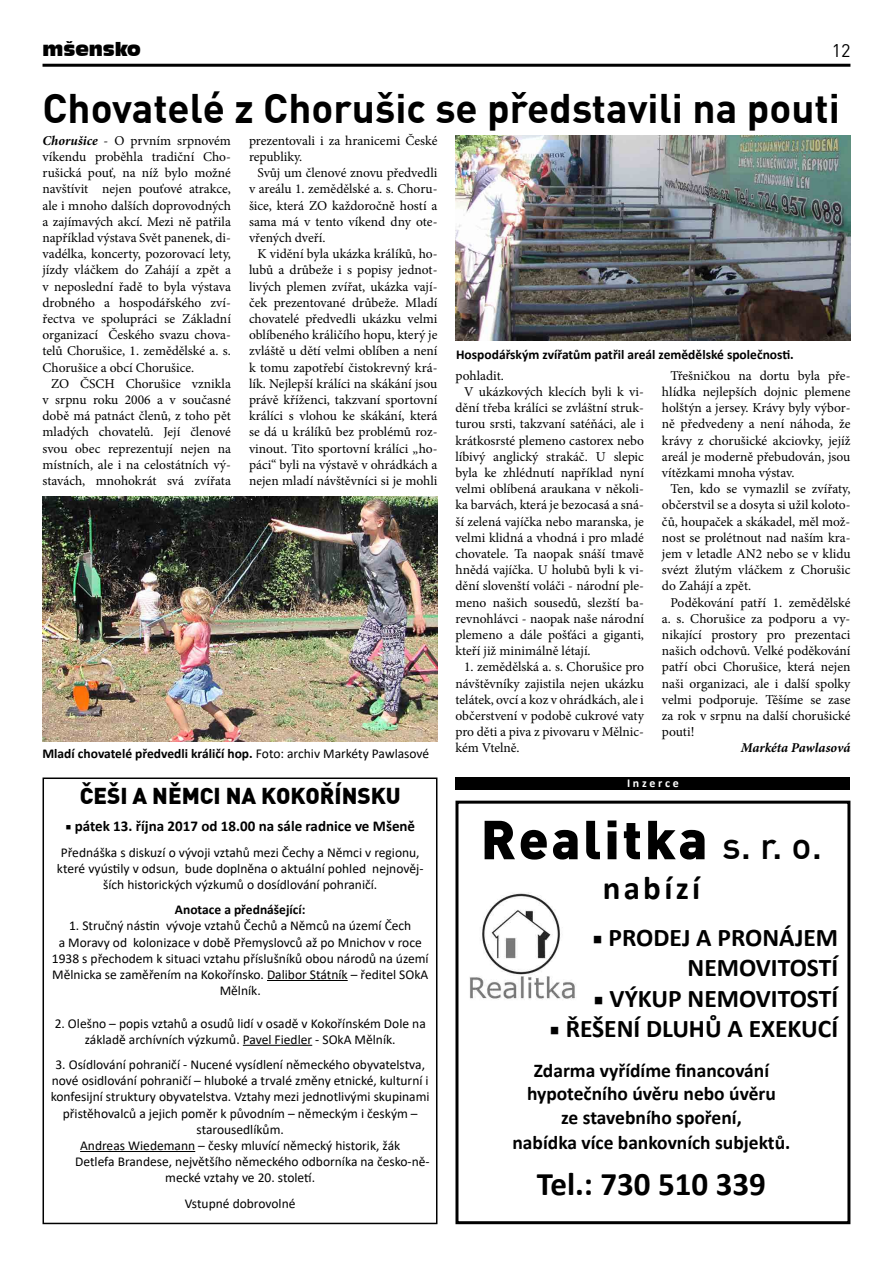
<style>
.page{position:relative;width:893px;height:1263px;background:#fff}
.page>*{position:absolute;margin:0;border:0;box-sizing:border-box;transform-origin:0 0}
.t1{font:900 54px "Unient DINCE";letter-spacing:.05em;color:#000}
.t2{font:700 40.5px "Unient DINCE";color:#000}
.t3{font:700 33px "Calibri";color:#000}
.t4{font:700 25.5px/30.6px "Calibri";color:#000;text-align:right}
.t5{font:900 22.5px "Unient DINCE";color:#000}
.t6{font:700 19.5px/23.4px "Calibri";color:#000;text-align:center}
.t7{font:18px "Incised 901 BT Compact";color:#000}
.t8{font:18px "Unient DINCE";color:#000}
.t9{font:700 15px "Calibri";color:#000}
.t10{font:13.5px/16.2px "Minion Pro";color:#000;text-align:justify}
.t11{font:13.5px/16.2px "Calibri";color:#000;text-align:center}
.t12{font:700 13.5px "Calibri";color:#000}
.t13{font:italic 700 13.5px "Minion Pro";color:#000}
.t14{font:700 12px "Calibri";color:#fff}
.s1{font-weight:700;font-style:italic}
.s2{font-weight:400}
.s3{font-family:"Minion Pro"}
.s4{font-weight:500;font-size:37.5px}
.s5{font-family:"Minion Pro";font-weight:400}
</style>
<div class="page">
<hr style="left:43px;top:64px;width:807px;height:3px;background:#000">
<div style="left:455px;top:777px;width:395px;height:13px;background:#000"></div>
<div style="left:455px;top:801px;width:395px;height:423px;border:3px solid #000"></div>
<img style="left:469px;top:892px;width:107px;height:108px">
<div style="left:43px;top:777px;width:394px;height:447px;border:2px solid #000"></div>
<hr style="left:267px;top:980px;width:81px;height:1px;background:#000">
<hr style="left:243px;top:1045px;width:69px;height:1px;background:#000">
<hr style="left:80px;top:1151px;width:115px;height:1px;background:#000">
<img style="left:455px;top:135px;width:395px;height:205px">
<img style="left:43px;top:496px;width:394px;height:245px">
<h3 class="t7" style="left:43px;top:39px;width:100px">mšensko</h3>
<h3 class="t8" style="left:832px;top:39px;width:20px">12</h3>
<h2 class="t2" style="left:43px;top:82px;width:799px">Chovatelé z Chorušic se představili na pouti</h2>
<p class="t10" style="left:43px;top:132px;width:190px"><span class="s1">Chorušice</span> - O prvním srpnovém víkendu proběhla tradiční Cho&shy;rušická pouť, na níž bylo možné navštívit nejen pouťové atrakce, ale i mnoho dalších doprovodných a zajímavých akcí. Mezi ně patřila například výstava Svět panenek, di&shy;vadélka, koncerty, pozorovací lety, jízdy vláčkem do Zahájí a zpět a v neposlední řadě to byla výstava drobného a hospodářského zví&shy;řectva ve spolupráci se Základní organizací Českého svazu chova&shy;telů Chorušice, 1. zemědělské a. s.<br>Chorušice a obcí Chorušice.</p>
<p class="t10" style="left:43px;top:375px;width:190px;text-indent:9px">ZO ČSCH Chorušice vznikla v srpnu roku 2006 a v současné době má patnáct členů, z toho pět mladých chovatelů. Její členové svou obec reprezentují nejen na místních, ale i na celostátních vý&shy;stavách, mnohokrát svá zvířata</p>
<p class="t10" style="left:249px;top:132px;width:190px">prezentovali i za hranicemi České republiky.</p>
<p class="t10" style="left:249px;top:165px;width:190px;text-indent:9px">Svůj um členové znovu předvedli v areálu 1. zemědělské a. s. Choru&shy;šice, která ZO každoročně hostí a sama má v tento víkend dny ote&shy;vřených dveří.</p>
<p class="t10" style="left:249px;top:246px;width:190px;text-indent:9px">K vidění byla ukázka králíků, ho&shy;lubů a drůbeže i s popisy jednot&shy;livých plemen zvířat, ukázka vají&shy;ček prezentované drůbeže. Mladí chovatelé předvedli ukázku velmi oblíbeného králičího hopu, který je zvláště u dětí velmi oblíben a není k tomu zapotřebí čistokrevný krá&shy;lík. Nejlepší králíci na skákání jsou právě kříženci, takzvaní sportovní králíci s vlohou ke skákání, která se dá u králíků bez problémů roz&shy;vinout. Tito sportovní králíci „ho&shy;páci“ byli na výstavě v ohrádkách a nejen mladí návštěvníci si je mohli</p>
<p class="t12" style="left:456px;top:345px;width:339px">Hospodářským zvířatům patřil areál zemědělské společnosti.</p>
<p class="t10" style="left:662px;top:367px;width:190px;text-indent:9px">Třešničkou na dortu byla pře&shy;hlídka nejlepších dojnic plemene holštýn a jersey. Krávy byly výbor&shy;ně předvedeny a není náhoda, že krávy z chorušické akciovky, jejíž areál je moderně přebudován, jsou vítězkami mnoha výstav.</p>
<p class="t10" style="left:662px;top:481px;width:190px;text-indent:9px">Ten, kdo se vymazlil se zvířaty, občerstvil se a dosyta si užil koloto&shy;čů, houpaček a skákadel, měl mož&shy;nost se prolétnout nad naším kra&shy;jem v letadle AN2 nebo se v klidu svézt žlutým vláčkem z Chorušic do Zahájí a zpět.</p>
<p class="t10" style="left:662px;top:594px;width:190px;text-indent:9px">Poděkování patří 1. zemědělské a. s. Chorušice za podporu a vy&shy;nikající prostory pro prezentaci našich odchovů. Velké poděkování patří obci Chorušice, která nejen naši organizaci, ale i další spolky velmi podporuje. Těšíme se zase za rok v srpnu na další chorušické pouti!</p>
<p class="t13" style="left:741px;top:738px;width:111px">Markéta Pawlasová</p>
<p class="t10" style="left:455px;top:367px;width:50px">pohladit.</p>
<p class="t10" style="left:464px;top:384px;width:181px">V ukázkových klecích byli k vi-</p>
<p class="t10" style="left:455px;top:400px;width:190px">dění třeba králíci se zvláštní struk-</p>
<p class="t10" style="left:455px;top:416px;width:190px">turou srsti, takzvaní satéňáci, ale i</p>
<p class="t10" style="left:455px;top:432px;width:190px">krátkosrsté plemeno castorex nebo</p>
<p class="t10" style="left:455px;top:448px;width:190px">líbivý anglický strakáč. U slepic</p>
<p class="t10" style="left:455px;top:465px;width:190px">byla ke zhlédnutí například nyní</p>
<p class="t10" style="left:455px;top:481px;width:190px">velmi oblíbená araukana v několi-</p>
<p class="t10" style="left:455px;top:497px;width:190px">ka barvách, která je bezocasá a sná-</p>
<p class="t10" style="left:455px;top:513px;width:190px">ší zelená vajíčka nebo maranska, je</p>
<p class="t10" style="left:455px;top:529px;width:190px">velmi klidná a vhodná i pro mladé</p>
<p class="t10" style="left:455px;top:546px;width:190px">chovatele. Ta naopak snáší tmavě</p>
<p class="t10" style="left:455px;top:562px;width:190px">hnědá vajíčka. U holubů byli k vi-</p>
<p class="t10" style="left:455px;top:578px;width:190px">dění slovenští voláči - národní ple-</p>
<p class="t10" style="left:455px;top:594px;width:190px">meno našich sousedů, slezští ba-</p>
<p class="t10" style="left:455px;top:610px;width:190px">revnohlávci - naopak naše národní</p>
<p class="t10" style="left:455px;top:627px;width:190px">plemeno a dále pošťáci a giganti,</p>
<p class="t10" style="left:455px;top:643px;width:137px">kteří již minimálně létají.</p>
<p class="t10" style="left:455px;top:659px;width:190px;text-indent:9px">1. zemědělská a. s. Chorušice pro návštěvníky zajistila nejen ukázku telátek, ovcí a koz v ohrádkách, ale i občerstvení v podobě cukrové vaty pro děti a piva z pivovaru v Mělnic&shy;kém Vtelně.</p>
<p class="t12" style="left:43px;top:743px;width:388px">Mladí chovatelé předvedli králičí hop. <span class="s2">Foto: archiv Markéty Pawlasové</span></p>
<h3 class="t5" style="left:80px;top:781px;width:323px">ČEŠI A NĚMCI NA KOKOŘÍNSKU</h3>
<p class="t9" style="left:65px;top:816px;width:351px"><span class="s3">■</span> pátek 13. října 2017 od 18.00 na sále radnice ve Mšeně</p>
<p class="t11" style="left:57px;top:844px;width:368px">Přednáška s diskuzí o vývoji vztahů mezi Čechy a Němci v regionu, které vyústily v odsun, bude doplněna o aktuální pohled nejnověj&shy;ších historických výzkumů o dosídlování pohraničí.</p>
<p class="t12" style="left:175px;top:900px;width:132px">Anotace a přednášející:</p>
<p class="t11" style="left:52px;top:917px;width:378px">1. Stručný nástin vývoje vztahů Čechů a Němců na území Čech<br>a Moravy od kolonizace v době Přemyslovců až po Mnichov v roce 1938 s přechodem k situaci vztahu příslušníků obou národů na území Mělnicka se zaměřením na Kokořínsko. Dalibor Státník – ředitel SOkA Mělník.</p>
<p class="t11" style="left:55px;top:1015px;width:373px">2. Olešno – popis vztahů a osudů lidí v osadě v Kokořínském Dole na základě archívních výzkumů. Pavel Fiedler - SOkA Mělník.</p>
<p class="t11" style="left:55px;top:1056px;width:371px">3. Osídlování pohraničí - Nucené vysídlení německého obyvatelstva,</p>
<p class="t11" style="left:52px;top:1072px;width:378px">nové osidlování pohraničí – hluboké a trvalé změny etnické, kulturní i</p>
<p class="t11" style="left:51px;top:1088px;width:380px">konfesijní struktury obyvatelstva. Vztahy mezi jednotlivými skupinami</p>
<p class="t11" style="left:63px;top:1105px;width:356px">přistěhovalců a jejich poměr k původním – německým i českým –</p>
<p class="t11" style="left:197px;top:1121px;width:89px">starousedlíkům.</p>
<p class="t11" style="left:80px;top:1137px;width:322px">Andreas Wiedemann – česky mluvící německý historik, žák</p>
<p class="t11" style="left:75px;top:1153px;width:356px">Detlefa Brandese, největšího německého odborníka na česko-ně-</p>
<p class="t11" style="left:165px;top:1169px;width:151px">mecké vztahy ve 20. století.</p>
<p class="t11" style="left:185px;top:1195px;width:112px">Vstupné dobrovolné</p>
<p class="t14" style="left:627px;top:774px;width:53px">I n z e r c e</p>
<h1 class="t1" style="left:481px;top:803px;width:343px">Realitka <span class="s4">s. r. o.</span></h1>
<h3 class="t3" style="left:603px;top:864px;width:99px">nabízí</h3>
<h3 class="t4" style="left:592px;top:921px;width:247px"><span class="s5">■</span> PRODEJ A PRONÁJEM<br>NEMOVITOSTÍ</h3>
<h3 class="t4" style="left:593px;top:983px;width:246px"><span class="s5">■</span> VÝKUP NEMOVITOSTÍ</h3>
<h3 class="t4" style="left:549px;top:1013px;width:290px"><span class="s5">■</span> ŘEŠENÍ DLUHŮ A EXEKUCÍ</h3>
<h3 class="t6" style="left:527px;top:1059px;width:250px">Zdarma vyřídíme financování hypotečního úvěru nebo úvěru ze stavebního spoření,</h3>
<h3 class="t6" style="left:512px;top:1131px;width:279px">nabídka více bankovních subjektů.</h3>
<h3 class="t3" style="left:537px;top:1160px;width:231px">Tel.: 730 510 339</h3>
</div>
